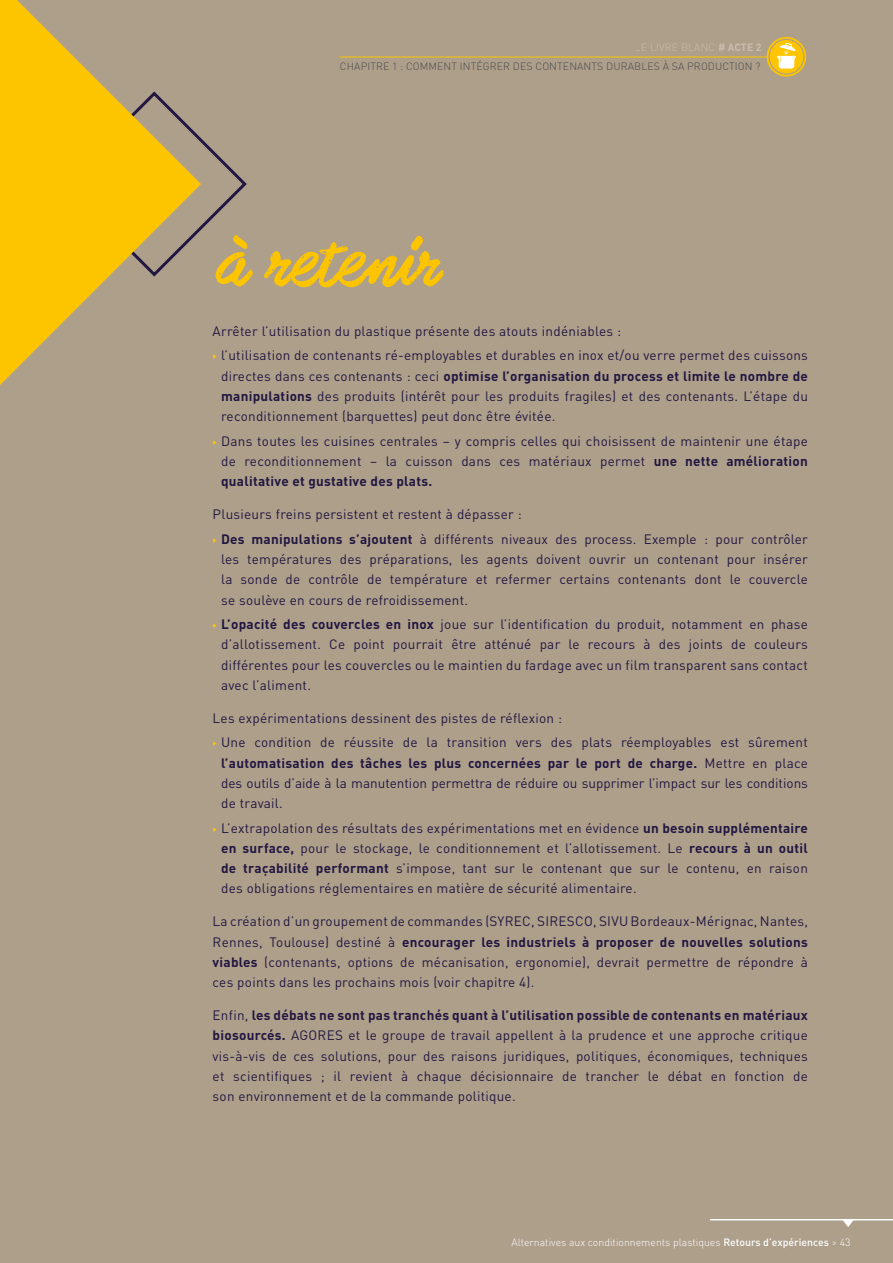
<style>
.page{position:relative;width:893px;height:1263px;background:#ae9f8b}
.page>*{position:absolute;margin:0;border:0;box-sizing:border-box;transform-origin:0 0}
.t1{font:87.6px "Subroc";color:#fdc400}
.t2{font:13.5px/20.2px "DINOT";letter-spacing:.02em;color:#221741;text-align:justify}
.t3{font:300 10.5px "DINOT";color:#fff}
.t4{font:300 10.5px "DINOT";letter-spacing:.01em;color:#4a4a49}
.s1{font-family:"Entypo";color:#fdc400}
.s2{font-weight:700}
.s3{font-weight:500}
</style>
<div class="page">
<svg style="left:201px;top:138px;width:46px;height:92px"></svg>
<svg style="left:0;top:0;width:201px;height:385px;fill:#fdc400"></svg>
<hr style="left:710px;top:1219px;width:183px;height:1px;background:#fff">
<svg style="left:843px;top:1220px;width:11px;height:7px"></svg>
<hr style="left:340px;top:57px;width:427px;height:1px;background:#fdc400">
<svg style="left:767px;top:37px;width:39px;height:40px"></svg>
<p class="t4" style="left:340px;top:59px;width:422px">CHAPITRE 1 : COMMENT INTÉGRER DES CONTENANTS DURABLES À SA PRODUCTION ?</p>
<h1 class="t1" style="left:213px;top:207px;width:225px">à retenir</h1>
<p class="t2" style="left:213px;top:318px;width:597px;line-height:24.5px">Arrêter l’utilisation du plastique présente des atouts indéniables :<br><span class="s1">▶</span> l’utilisation de contenants ré-employables et durables en inox et/ou verre permet des cuissons</p>
<p class="t2" style="left:221px;top:365px;width:588px">directes dans ces contenants : ceci <span class="s2">optimise l’organisation du process et limite le nombre de manipulations</span> des produits (intérêt pour les produits fragiles) et des contenants. L’étape du reconditionnement (barquettes) peut donc être évitée.</p>
<p class="t2" style="left:221px;top:430px;width:588px;text-indent:-9px"><span class="s1">▶</span> Dans toutes les cuisines centrales – y compris celles qui choisissent de maintenir une étape de reconditionnement – la cuisson dans ces matériaux permet <span class="s2">une nette amélioration qualitative et gustative des plats.</span></p>
<p class="t2" style="left:213px;top:502px;width:597px;line-height:24.5px">Plusieurs freins persistent et restent à dépasser :<br><span class="s1">▶</span> <span class="s2">Des manipulations s’ajoutent</span> à différents niveaux des process. Exemple : pour contrôler</p>
<p class="t2" style="left:221px;top:548px;width:588px">les températures des préparations, les agents doivent ouvrir un contenant pour insérer la sonde de contrôle de température et refermer certains contenants dont le couvercle se soulève en cours de refroidissement.</p>
<p class="t2" style="left:221px;top:613px;width:588px;text-indent:-9px"><span class="s1">▶</span> <span class="s2">L’opacité des couvercles en inox</span> joue sur l’identification du produit, notamment en phase d’allotissement. Ce point pourrait être atténué par le recours à des joints de couleurs différentes pour les couvercles ou le maintien du fardage avec un film transparent sans contact avec l’aliment.</p>
<p class="t2" style="left:213px;top:705px;width:597px;line-height:24.5px">Les expérimentations dessinent des pistes de réflexion :<br><span class="s1">▶</span> Une condition de réussite de la transition vers des plats réemployables est sûrement</p>
<p class="t2" style="left:221px;top:752px;width:588px"><span class="s2">l’automatisation des tâches les plus concernées par le port de charge.</span> Mettre en place des outils d’aide à la manutention permettra de réduire ou supprimer l’impact sur les conditions de travail.</p>
<p class="t2" style="left:221px;top:817px;width:588px;text-indent:-9px"><span class="s1">▶</span> L’extrapolation des résultats des expérimentations met en évidence <span class="s2">un besoin supplémentaire en surface,</span> pour le stockage, le conditionnement et l’allotissement. Le <span class="s2">recours à un outil de traçabilité performant</span> s’impose, tant sur le contenant que sur le contenu, en raison des obligations réglementaires en matière de sécurité alimentaire.</p>
<p class="t2" style="left:213px;top:911px;width:597px">La création d’un groupement de commandes (SYREC, SIRESCO, SIVU Bordeaux-Mérignac, Nantes, Rennes, Toulouse) destiné à <span class="s2">encourager les industriels à proposer de nouvelles solutions viables</span> (contenants, options de mécanisation, ergonomie), devrait permettre de répondre à ces points dans les prochains mois (voir chapitre 4).</p>
<p class="t2" style="left:213px;top:1004px;width:597px">Enfin, <span class="s2">les débats ne sont pas tranchés quant à l’utilisation possible de contenants en matériaux biosourcés.</span> AGORES et le groupe de travail appellent à la prudence et une approche critique vis-à-vis de ces solutions, pour des raisons juridiques, politiques, économiques, techniques et scientifiques ; il revient à chaque décisionnaire de trancher le débat en fonction de son environnement et de la commande politique.</p>
<p class="t3" style="left:511px;top:1235px;width:340px">Alternatives aux conditionnements plastiques <span class="s3">Retours d’expériences</span> &gt; 43</p>
</div>
